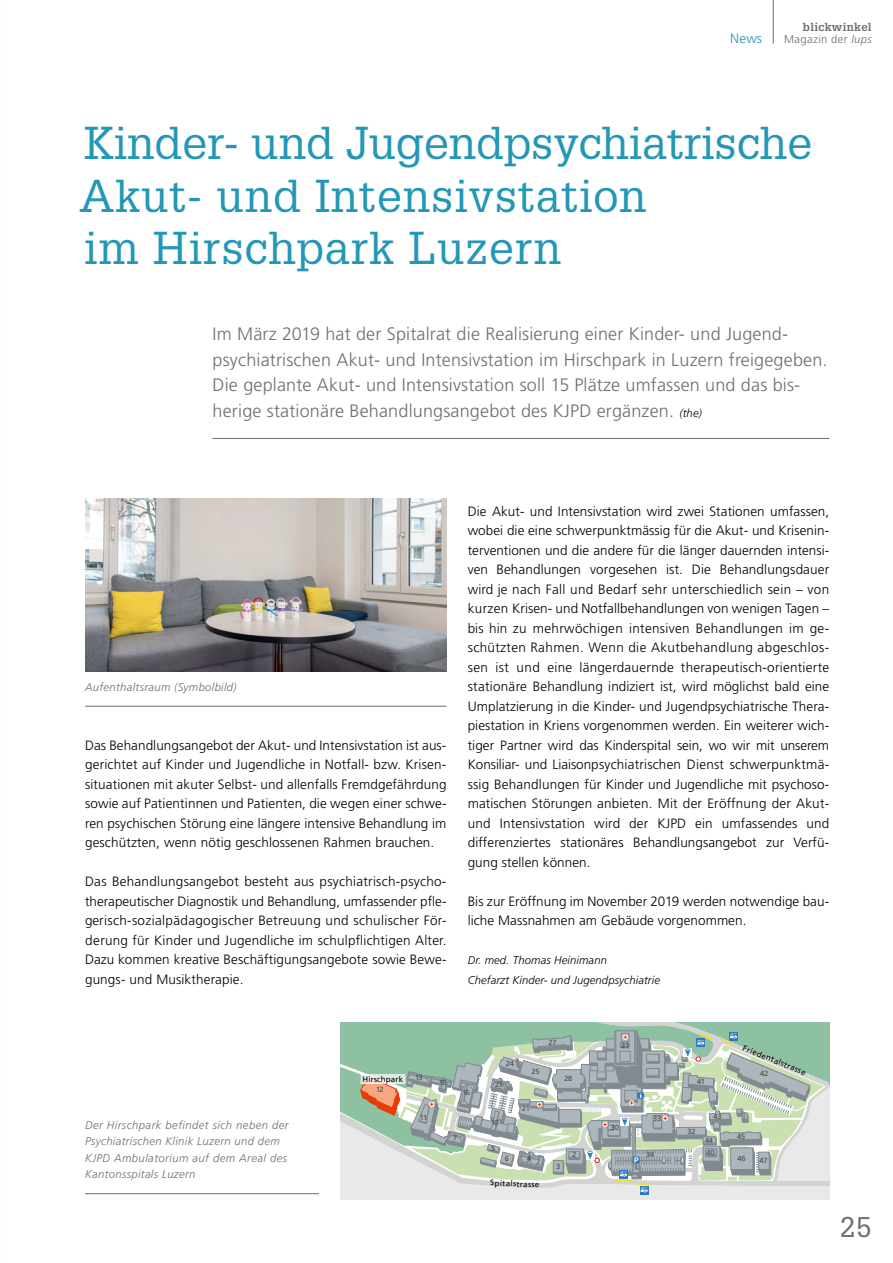
<style>
.page{position:relative;width:893px;height:1263px;background:#fff}
.page>*{position:absolute;margin:0;border:0;box-sizing:border-box;transform-origin:0 0}
.t1{font:45px/52.5px "Glypha LT";letter-spacing:.02em;color:#2397b6}
.t2{font:27.75px "Glypha LT";color:#6e6e6e}
.t3{font:300 18px/25.5px "Frutiger LT";letter-spacing:.01em;color:#6e6e6e}
.t4{font:300 13.5px/19.5px "Frutiger LT";letter-spacing:.005em;color:#000;text-align:justify}
.t5{font:300 13.5px "Frutiger LT";color:#2397b6}
.t6{font:italic 300 11.25px/16.5px "Frutiger LT";letter-spacing:.03em;color:#6e6e6e}
.t7{font:italic 300 11.25px/19.5px "Frutiger LT";letter-spacing:.01em;color:#000}
.t8{font:300 11.25px "Frutiger LT";letter-spacing:.03em;color:#6e6e6e}
.t9{font:700 11.25px "Glypha LT";letter-spacing:.03em;color:#6e6e6e}
.t10{font:7.95px "Frutiger LT";letter-spacing:.015em;color:#000}
.t11{font:7.35px "Frutiger LT";letter-spacing:-.02em;color:#484847}
.t12{font:7.35px "Frutiger LT";letter-spacing:-.02em;color:#484847;scale:.94 1}
.s1{font-style:italic}
.s2{font-style:italic;font-size:11.25px;color:#000}
</style>
<div class="page">
<hr style="left:213px;top:438px;width:616px;height:1px;background:#6e6e6e">
<hr style="left:85px;top:1193px;width:234px;height:1px;background:#6e6e6e">
<div style="left:340px;top:1023px;width:489px;height:176px;background:#e9e9e9"></div>
<div style="left:640px;top:1185px;width:8px;height:9px;background:#2d7abe"></div>
<svg style="left:340px;top:1023px;width:489px;height:170px"></svg>
<img style="left:85px;top:499px;width:361px;height:173px">
<hr style="left:85px;top:706px;width:361px;height:1px;background:#6e6e6e">
<hr style="left:773px;top:0;width:1px;height:44px;background:#6e6e6e">
<p class="t5" style="left:730px;top:30px;width:33px">News</p>
<p class="t9" style="left:803px;top:20px;width:70px">blickwinkel</p>
<p class="t8" style="left:784px;top:32px;width:89px">Magazin der <span class="s1">lups</span></p>
<h1 class="t1" style="left:79px;top:116px;width:734px">Kinder- und Jugendpsychiatrische<br>Akut- und Intensivstation<br>im Hirschpark Luzern</h1>
<p class="t3" style="left:213px;top:322px;width:616px">Im März 2019 hat der Spitalrat die Realisierung einer Kinder- und Jugend&shy;psychiatrischen Akut- und Intensivstation im Hirschpark in Luzern freigegeben.<br>Die geplante Akut- und Intensivstation soll 15 Plätze umfassen und das bis&shy;herige stationäre Behandlungsangebot des KJPD ergänzen. <span class="s2">(the)</span></p>
<p class="t6" style="left:85px;top:679px;width:153px">Aufenthaltsraum (Symbolbild)</p>
<p class="t4" style="left:85px;top:736px;width:363px">Das Behandlungsangebot der Akut- und Intensivstation ist aus&shy;gerichtet auf Kinder und Jugendliche in Notfall- bzw. Krisen&shy;situationen mit akuter Selbst- und allenfalls Fremdgefährdung sowie auf Patientinnen und Patienten, die wegen einer schwe&shy;ren psychischen Störung eine längere intensive Behandlung im geschützten, wenn nötig geschlossenen Rahmen brauchen.</p>
<p class="t4" style="left:85px;top:872px;width:363px">Das Behandlungsangebot besteht aus psychiatrisch-psycho&shy;therapeutischer Diagnostik und Behandlung, umfassender pfle&shy;gerisch-sozialpädagogischer Betreuung und schulischer För&shy;derung für Kinder und Jugendliche im schulpflichtigen Alter.<br>Dazu kommen kreative Beschäftigungsangebote sowie Bewe&shy;gungs- und Musiktherapie.</p>
<p class="t4" style="left:468px;top:502px;width:363px">Die Akut- und Intensivstation wird zwei Stationen umfassen, wobei die eine schwerpunktmässig für die Akut- und Krisenin&shy;terventionen und die andere für die länger dauernden intensi&shy;ven Behandlungen vorgesehen ist. Die Behandlungsdauer wird je nach Fall und Bedarf sehr unterschiedlich sein – von kurzen Krisen- und Notfallbehandlungen von wenigen Tagen – bis hin zu mehrwöchigen intensiven Behandlungen im ge&shy;schützten Rahmen. Wenn die Akutbehandlung abgeschlos&shy;sen ist und eine längerdauernde therapeutisch-orientierte stationäre Behandlung indiziert ist, wird möglichst bald eine Umplatzierung in die Kinder- und Jugendpsychiatrische Thera&shy;piestation in Kriens vorgenommen werden. Ein weiterer wich&shy;tiger Partner wird das Kinderspital sein, wo wir mit unserem Konsiliar- und Liaisonpsychiatrischen Dienst schwerpunktmä&shy;ssig Behandlungen für Kinder und Jugendliche mit psychoso&shy;matischen Störungen anbieten. Mit der Eröffnung der Akut&shy;und Intensivstation wird der KJPD ein umfassendes und differenziertes stationäres Behandlungsangebot zur Verfü&shy;gung stellen können.</p>
<p class="t4" style="left:468px;top:891px;width:363px">Bis zur Eröffnung im November 2019 werden notwendige bau&shy;liche Massnahmen am Gebäude vorgenommen.</p>
<p class="t7" style="left:468px;top:951px;width:194px">Dr. med. Thomas Heinimann<br>Chefarzt Kinder- und Jugendpsychiatrie</p>
<p class="t10" style="left:363px;top:1074px;width:42px">Hirschpark</p>
<p class="t11" style="left:376px;top:1085px;width:9px">12</p>
<p class="t11" style="left:415px;top:1073px;width:9px">13</p>
<p class="t11" style="left:439px;top:1078px;width:9px">15</p>
<p class="t11" style="left:462px;top:1088px;width:9px">16</p>
<p class="t11" style="left:506px;top:1059px;width:10px">24</p>
<p class="t12" style="left:495px;top:1080px;width:10px">23</p>
<p class="t11" style="left:531px;top:1067px;width:10px">25</p>
<p class="t11" style="left:522px;top:1104px;width:10px">21</p>
<p class="t11" style="left:549px;top:1038px;width:10px">27</p>
<p class="t11" style="left:564px;top:1074px;width:10px">28</p>
<p class="t11" style="left:621px;top:1041px;width:10px">31</p>
<p class="t11" style="left:697px;top:1077px;width:9px">41</p>
<p class="t10" style="left:745px;top:1043px;width:69px;rotate:22deg">Friedentalstrasse</p>
<p class="t11" style="left:760px;top:1069px;width:10px">42</p>
<p class="t6" style="left:85px;top:1117px;width:205px">Der Hirschpark befindet sich neben der Psychiatrischen Klinik Luzern und dem KJPD Ambulatorium auf dem Areal des Kantonsspitals Luzern</p>
<p class="t11" style="left:420px;top:1113px;width:9px">11</p>
<p class="t11" style="left:453px;top:1133px;width:6px">7</p>
<p class="t11" style="left:491px;top:1118px;width:9px">10</p>
<p class="t11" style="left:611px;top:1123px;width:10px">30</p>
<p class="t11" style="left:653px;top:1114px;width:10px">33</p>
<p class="t11" style="left:491px;top:1144px;width:6px">5</p>
<p class="t11" style="left:505px;top:1154px;width:6px">6</p>
<p class="t11" style="left:527px;top:1154px;width:6px">4</p>
<p class="t11" style="left:572px;top:1150px;width:6px">2</p>
<p class="t11" style="left:646px;top:1150px;width:10px">34</p>
<p class="t11" style="left:556px;top:1162px;width:6px">3</p>
<p class="t11" style="left:687px;top:1127px;width:10px">32</p>
<p class="t11" style="left:713px;top:1112px;width:10px">43</p>
<p class="t11" style="left:705px;top:1136px;width:10px">44</p>
<p class="t11" style="left:707px;top:1148px;width:10px">40</p>
<p class="t11" style="left:737px;top:1132px;width:10px">45</p>
<p class="t11" style="left:738px;top:1154px;width:10px">46</p>
<p class="t11" style="left:760px;top:1156px;width:10px">47</p>
<p class="t10" style="left:490px;top:1178px;width:51px;rotate:2deg">Spitalstrasse</p>
<h2 class="t2" style="left:840px;top:1211px;width:33px">25</h2>
</div>
